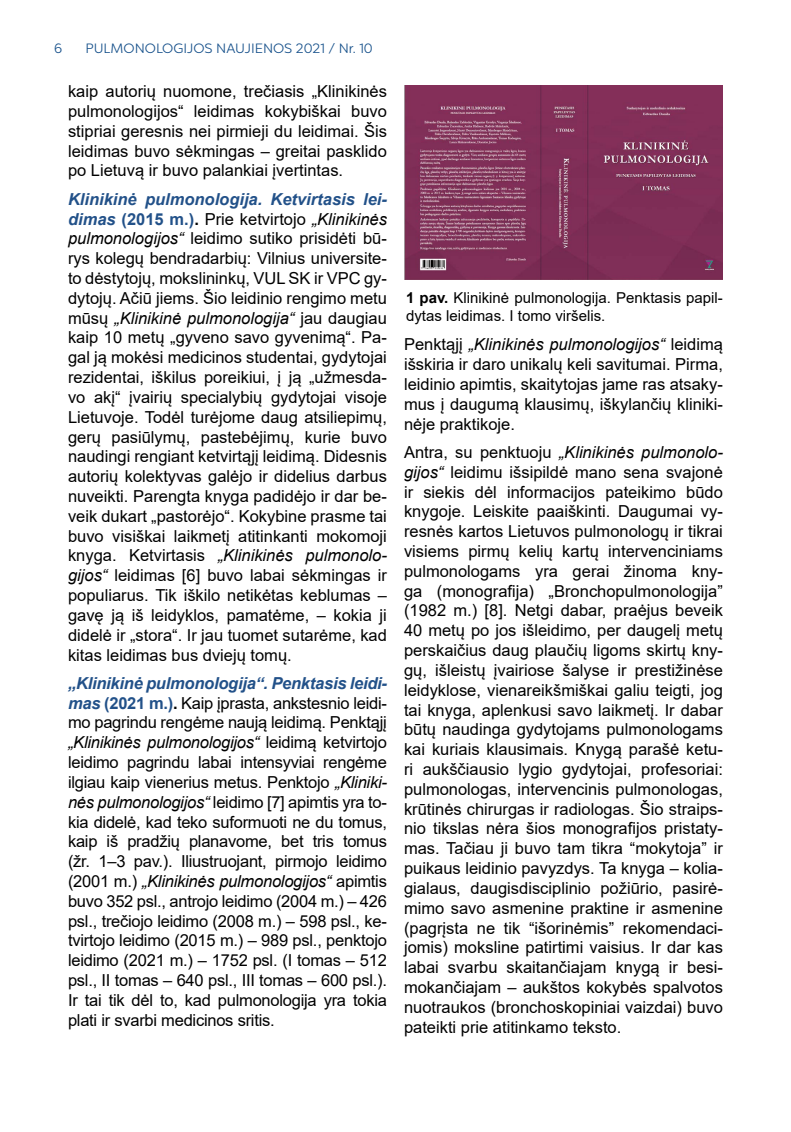
<style>
.page{position:relative;width:791px;height:1132px;background:#fff}
.page>*{position:absolute;margin:0;border:0;box-sizing:border-box;transform-origin:0 0}
.t1{font:16.5px/19.8px "Arial";color:#000;text-align:justify}
.t2{font:15px/18px "Arial";color:#000}
.t3{font:13.5px "Chronica Pro";color:#17518b}
.s1{font-weight:700;font-style:italic;color:#225189}
.s2{font-weight:700;color:#225189}
.s3{font-weight:700}
.s4{font-style:italic}
</style>
<div class="page">
<img style="left:404px;top:85px;width:319px;height:194px">
<p class="t3" style="left:54px;top:40px;width:10px">6</p>
<p class="t3" style="left:86px;top:40px;width:289px">PULMONOLOGIJOS NAUJIENOS 2021 / Nr. 10</p>
<p class="t1" style="left:68px;top:81px;width:320px">kaip autorių nuomone, trečiasis „Klinikinės pulmonologijos“ leidimas kokybiškai buvo stipriai geresnis nei pirmieji du leidimai. Šis leidimas buvo sėkmingas – greitai pasklido po Lietuvą ir buvo palankiai įvertintas.</p>
<p class="t1" style="left:68px;top:189px;width:321px"><span class="s1">Klinikinė pulmonologija. Ketvirtasis lei&shy;dimas</span> <span class="s2">(2015 m.)</span><span class="s3">.</span> Prie ketvirtojo <span class="s4">„Klinikinės pulmonologijos“</span> leidimo sutiko prisidėti bū&shy;rys kolegų bendradarbių: Vilnius universite&shy;to dėstytojų, mokslininkų, VUL SK ir VPC gy&shy;dytojų. Ačiū jiems. Šio leidinio rengimo metu mūsų <span class="s4">„Klinikinė pulmonologija“</span> jau daugiau kaip 10 metų „gyveno savo gyvenimą“. Pa&shy;gal ją mokėsi medicinos studentai, gydytojai rezidentai, iškilus poreikiui, į ją „užmesda&shy;vo akį“ įvairių specialybių gydytojai visoje Lietuvoje. Todėl turėjome daug atsiliepimų, gerų pasiūlymų, pastebėjimų, kurie buvo naudingi rengiant ketvirtąjį leidimą. Didesnis autorių kolektyvas galėjo ir didelius darbus nuveikti. Parengta knyga padidėjo ir dar be&shy;veik dukart „pastorėjo“. Kokybine prasme tai buvo visiškai laikmetį atitinkanti mokomoji knyga. Ketvirtasis <span class="s4">„Klinikinės pulmonolo&shy;gijos“</span> leidimas [6] buvo labai sėkmingas ir populiarus. Tik iškilo netikėtas keblumas – gavę ją iš leidyklos, pamatėme, – kokia ji didelė ir „stora“. Ir jau tuomet sutarėme, kad kitas leidimas bus dviejų tomų.</p>
<p class="t1" style="left:68px;top:672px;width:321px"><span class="s1">„Klinikinė pulmonologija“. Penktasis leidi&shy;mas</span> <span class="s2">(2021 m.)</span><span class="s3">.</span> Kaip įprasta, ankstesnio leidi&shy;mo pagrindu rengėme naują leidimą. Penktąjį <span class="s4">„Klinikinės pulmonologijos“</span> leidimą ketvirtojo leidimo pagrindu labai intensyviai rengėme ilgiau kaip vienerius metus. Penktojo <span class="s4">„Kliniki&shy;nės pulmonologijos“</span> leidimo [7] apimtis yra to&shy;kia didelė, kad teko suformuoti ne du tomus, kaip iš pradžių planavome, bet tris tomus (žr. 1–3 pav.). Iliustruojant, pirmojo leidimo (2001 m.) <span class="s4">„Klinikinės pulmonologijos“</span> apimtis buvo 352 psl., antrojo leidimo (2004 m.) – 426 psl., trečiojo leidimo (2008 m.) – 598 psl., ke&shy;tvirtojo leidimo (2015 m.) – 989 psl., penktojo leidimo (2021 m.) – 1752 psl. (I tomas – 512 psl., II tomas – 640 psl., III tomas – 600 psl.).<br>Ir tai tik dėl to, kad pulmonologija yra tokia plati ir svarbi medicinos sritis.</p>
<p class="t2" style="left:406px;top:288px;width:318px"><span class="s3">1 pav.</span> Klinikinė pulmonologija. Penktasis papil&shy;dytas leidimas. I tomo viršelis.</p>
<p class="t1" style="left:404px;top:334px;width:320px">Penktąjį <span class="s4">„Klinikinės pulmonologijos“</span> leidimą išskiria ir daro unikalų keli savitumai. Pirma, leidinio apimtis, skaitytojas jame ras atsaky&shy;mus į daugumą klausimų, iškylančių kliniki&shy;nėje praktikoje.</p>
<p class="t1" style="left:404px;top:442px;width:320px">Antra, su penktuoju <span class="s4">„Klinikinės pulmonolo&shy;gijos“</span> leidimu išsipildė mano sena svajonė ir siekis dėl informacijos pateikimo būdo knygoje. Leiskite paaiškinti. Daugumai vy&shy;resnės kartos Lietuvos pulmonologų ir tikrai visiems pirmų kelių kartų intervenciniams pulmonologams yra gerai žinoma kny&shy;ga (monografija) „Bronchopulmonologija” (1982 m.) [8]. Netgi dabar, praėjus beveik 40 metų po jos išleidimo, per daugelį metų perskaičius daug plaučių ligoms skirtų kny&shy;gų, išleistų įvairiose šalyse ir prestižinėse leidyklose, vienareikšmiškai galiu teigti, jog tai knyga, aplenkusi savo laikmetį. Ir dabar būtų naudinga gydytojams pulmonologams kai kuriais klausimais. Knygą parašė ketu&shy;ri aukščiausio lygio gydytojai, profesoriai: pulmonologas, intervencinis pulmonologas, krūtinės chirurgas ir radiologas. Šio straips&shy;nio tikslas nėra šios monografijos pristaty&shy;mas. Tačiau ji buvo tam tikra “mokytoja” ir puikaus leidinio pavyzdys. Ta knyga – kolia&shy;gialaus, daugisdisciplinio požiūrio, pasirė&shy;mimo savo asmenine praktine ir asmenine (pagrįsta ne tik “išorinėmis” rekomendaci&shy;jomis) moksline patirtimi vaisius. Ir dar kas labai svarbu skaitančiajam knygą ir besi&shy;mokančiajam – aukštos kokybės spalvotos nuotraukos (bronchoskopiniai vaizdai) buvo pateikti prie atitinkamo teksto.</p>
</div>
